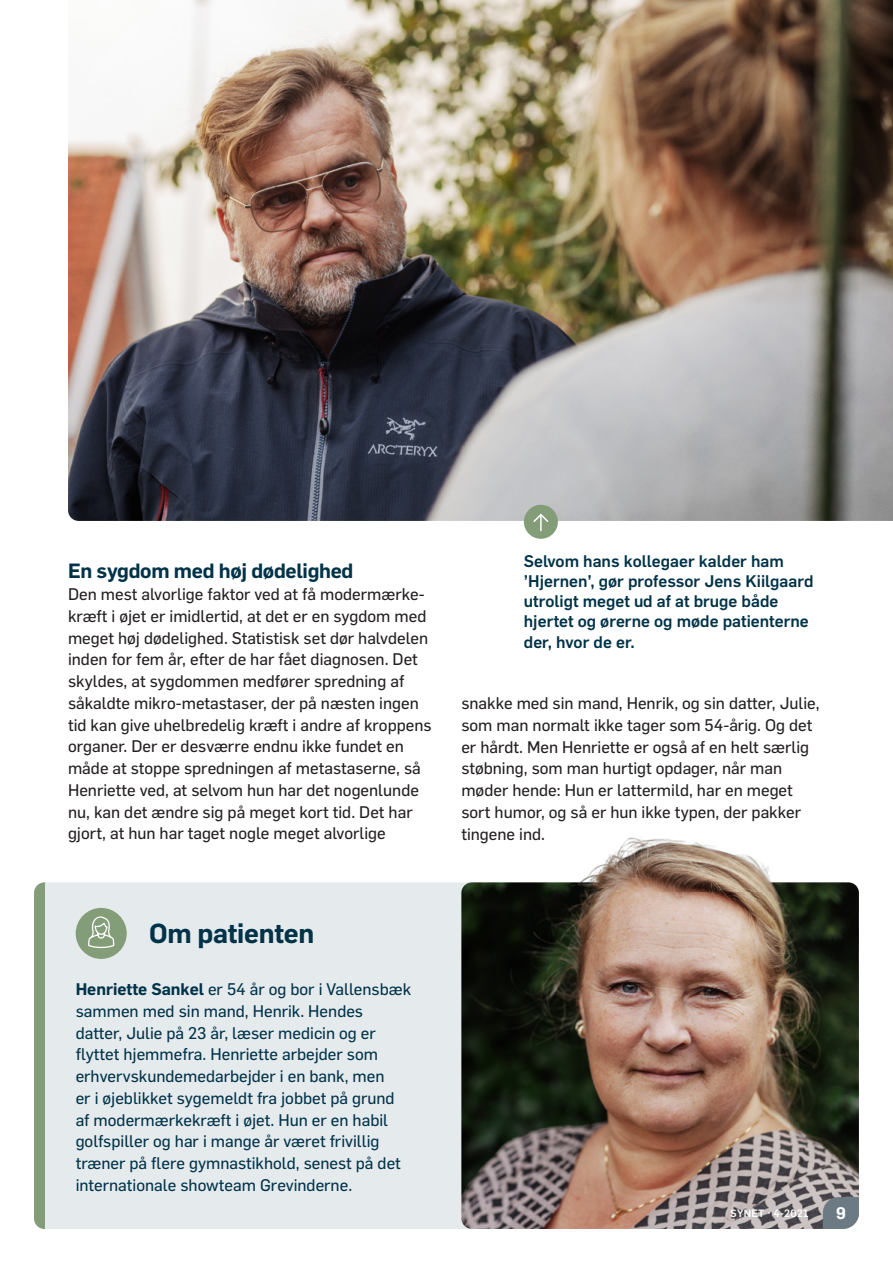
<style>
.page{position:relative;width:893px;height:1263px;background:#fff}
.page>*{position:absolute;margin:0;border:0;box-sizing:border-box;transform-origin:0 0}
.t1{font:600 27px "Flama";letter-spacing:-.01em;color:#003248}
.t2{font:600 20.25px "Flama";letter-spacing:-.015em;color:#003248}
.t3{font:16.5px/21.8px "Flama Basic";color:#231f20}
.t4{font:16.5px/21.8px "Flama Basic";color:#003248}
.t5{font:500 16.5px/20.2px "Flama";color:#003248}
.t6{font:600 16.5px "Flama";color:#fff}
.t7{font:500 10.5px "Flama";letter-spacing:.025em;color:#fff}
.s1{font-family:"Flama";font-weight:600}
</style>
<div class="page">
<div style="left:45px;top:882px;width:416px;height:347px;background:#e5eaed"></div>
<div style="left:34px;top:882px;width:11px;height:347px;background:#839d78"></div>
<img style="left:461px;top:892px;width:398px;height:337px">
<img style="left:461px;top:837px;width:398px;height:55px">
<img style="left:68px;top:0;width:825px;height:521px">
<div style="left:524px;top:505px;width:34px;height:34px;background:#839d78;border-radius:50%"></div>
<svg style="left:533px;top:514px;width:16px;height:17px"></svg>
<div style="left:76px;top:908px;width:51px;height:51px;background:#839d78;border-radius:50%"></div>
<svg style="left:88px;top:917px;width:27px;height:32px"></svg>
<svg style="left:823px;top:1197px;width:36px;height:32px"></svg>
<p class="t2" style="left:68px;top:557px;width:287px">En sygdom med høj dødelighed</p>
<p class="t3" style="left:68px;top:582px;width:365px">Den mest alvorlige faktor ved at få modermærke&shy;kræft i øjet er imidlertid, at det er en sygdom med meget høj dødelighed. Statistisk set dør halvdelen inden for fem år, efter de har fået diagnosen. Det skyldes, at sygdommen medfører spredning af såkaldte mikro-metastaser, der på næsten ingen tid kan give uhelbredelig kræft i andre af kroppens organer. Der er desværre endnu ikke fundet en måde at stoppe spredningen af metastaserne, så Henriette ved, at selvom hun har det nogenlunde nu, kan det ændre sig på meget kort tid. Det har gjort, at hun har taget nogle meget alvorlige</p>
<p class="t5" style="left:524px;top:549px;width:291px">Selvom hans kollegaer kalder ham ’Hjernen’, gør professor Jens Kiilgaard utroligt meget ud af at bruge både hjertet og ørerne og møde patienterne der, hvor de er.</p>
<p class="t3" style="left:461px;top:691px;width:360px">snakke med sin mand, Henrik, og sin datter, Julie, som man normalt ikke tager som 54-årig. Og det er hårdt. Men Henriette er også af en helt særlig støbning, som man hurtigt opdager, når man møder hende: Hun er lattermild, har en meget sort humor, og så er hun ikke typen, der pakker tingene ind.</p>
<h1 class="t1" style="left:149px;top:914px;width:167px">Om patienten</h1>
<p class="t4" style="left:76px;top:977px;width:337px"><span class="s1">Henriette Sankel</span> er 54 år og bor i Vallensbæk sammen med sin mand, Henrik. Hendes datter, Julie på 23 år, læser medicin og er flyttet hjemmefra. Henriette arbejder som erhvervskundemedarbejder i en bank, men<br>er i øjeblikket sygemeldt fra jobbet på grund af modermærkekræft i øjet. Hun er en habil golfspiller og har i mange år været frivillig træner på flere gymnastikhold, senest på det internationale showteam Grevinderne.</p>
<p class="t7" style="left:730px;top:1205px;width:80px">SYNET · 4-2021</p>
<p class="t6" style="left:836px;top:1201px;width:11px">9</p>
</div>
